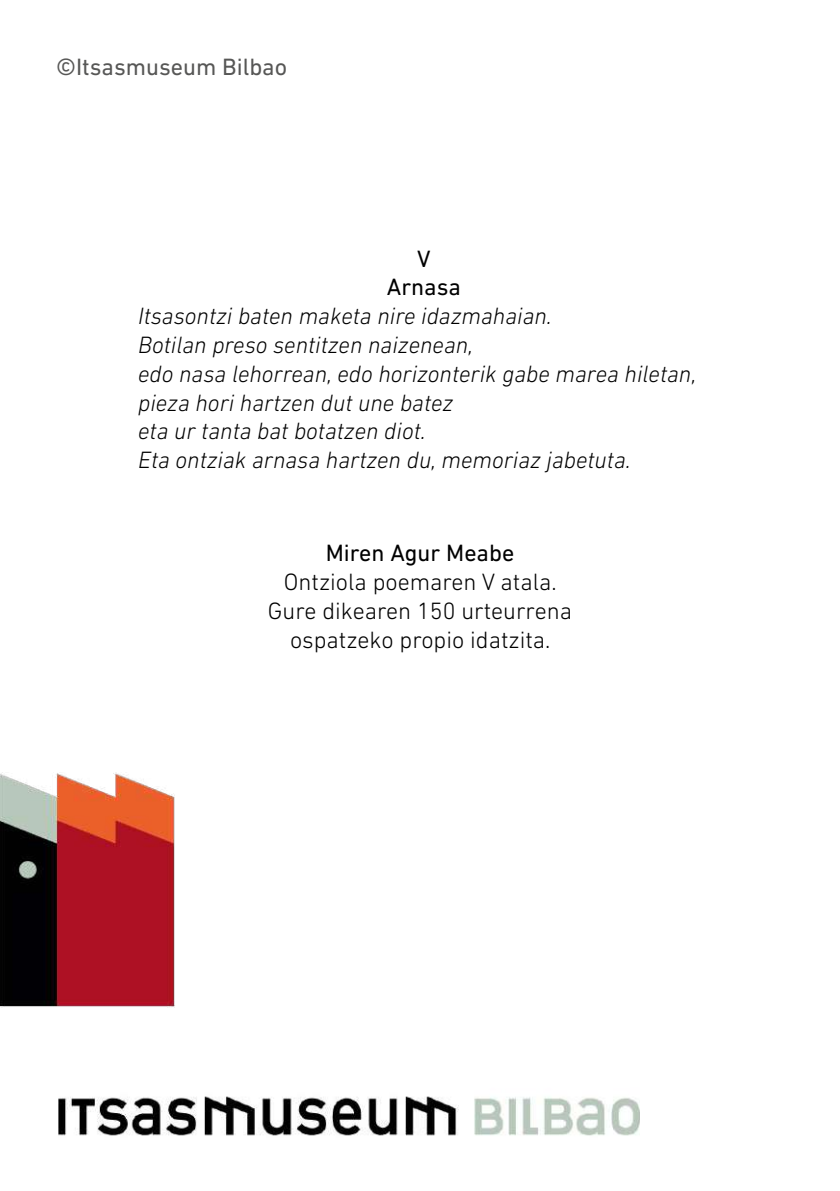
<style>
.page{position:relative;width:840px;height:1191px;background:#fff}
.page>*{position:absolute;margin:0;border:0;box-sizing:border-box;transform-origin:0 0}
.t1{font:italic 300 24px/28.8px "DIN Next LT Pro";color:#000}
.t2{font:300 24px/28.8px "DIN Next LT Pro";color:#000;text-align:center}
.t3{font:24px/28.8px "DIN Next LT Pro";color:#000;text-align:center}
.t4{font:24px "DIN Next LT Pro";color:#575756}
</style>
<div class="page">
<img style="left:0;top:772px;width:175px;height:235px">
<img style="left:58px;top:1096px;width:581px;height:40px">
<p class="t4" style="left:56px;top:53px;width:232px">©Itsasmuseum Bilbao</p>
<p class="t3" style="left:386px;top:244px;width:76px">V<br>Arnasa</p>
<p class="t1" style="left:138px;top:301px;width:559px">Itsasontzi baten maketa nire idazmahaian.<br>Botilan preso sentitzen naizenean,<br>edo nasa lehorrean, edo horizonterik gabe marea hiletan, pieza hori hartzen dut une batez<br>eta ur tanta bat botatzen diot.<br>Eta ontziak arnasa hartzen du, memoriaz jabetuta.</p>
<p class="t3" style="left:325px;top:538px;width:190px">Miren Agur Meabe</p>
<p class="t2" style="left:268px;top:567px;width:305px">Ontziola poemaren V atala.<br>Gure dikearen 150 urteurrena ospatzeko propio idatzita.</p>
</div>
